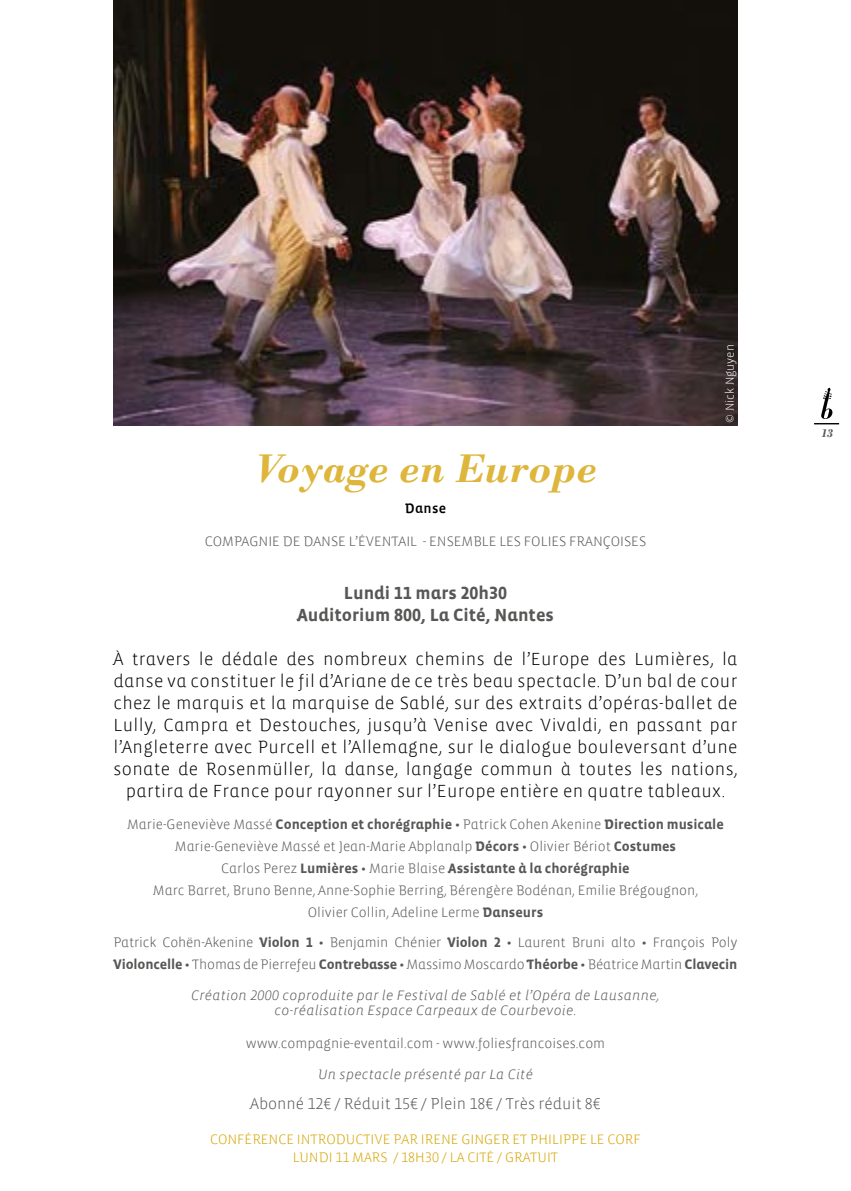
<style>
.page{position:relative;width:851px;height:1191px;background:#fff}
.page>*{position:absolute;margin:0;border:0;box-sizing:border-box;transform-origin:0 0}
.t1{font:italic 700 42px "Bodoni";color:#deb63c}
.t2{font:300 18px/22px "Vista Sans Alt";letter-spacing:.02em;color:#000;text-align:center}
.t3{font:700 18px/22px "Vista Sans Alt";color:#575756;text-align:center}
.t4{font:300 16px "Vista Sans Alt";color:#575756}
.t5{font:300 14px/22px "Vista Sans Alt";color:#575756;text-align:center}
.t6{font:14px/15.4px "Vista Sans Alt Light Ita";letter-spacing:.02em;color:#575756;text-align:center}
.t7{font:300 14px/18px "Vista Sans Alt";color:#d4a500;text-align:center}
.t8{font:14px "Vista Sans Alt Med";letter-spacing:.02em;color:#000}
.t9{font:300 12px "Vista Sans Alt";color:#fff}
.t10{font:italic 700 12px "Bodoni";color:#575756}
.s1{font-weight:700}
.s2{font-family:"Vista Sans Alt Med";font-weight:400}
</style>
<div class="page">
<img style="left:113px;top:0;width:624px;height:425px">
<svg style="left:814px;top:388px;width:24px;height:36px"></svg>
<p class="t9" style="left:723px;top:422px;width:80px;rotate:-90deg">© Nick Nguyen</p>
<h1 class="t1" style="left:254px;top:443px;width:344px">Voyage en Europe</h1>
<p class="t8" style="left:405px;top:501px;width:43px">Danse</p>
<p class="t5" style="left:205px;top:530px;width:442px">COMPAGNIE DE DANSE L’ÉVENTAIL - ENSEMBLE LES FOLIES FRANÇOISES</p>
<p class="t3" style="left:297px;top:582px;width:258px">Lundi 11 mars 20h30<br>Auditorium 800, La Cité, Nantes</p>
<p class="t2" style="left:113px;top:648px;width:625px">À travers le dédale des nombreux chemins de l’Europe des Lumières, la danse va constituer le fil d’Ariane de ce très beau spectacle. D’un bal de cour chez le marquis et la marquise de Sablé, sur des extraits d’opéras-ballet de Lully, Campra et Destouches, jusqu’à Venise avec Vivaldi, en passant par l’Angleterre avec Purcell et l’Allemagne, sur le dialogue bouleversant d’une sonate de Rosenmüller, la danse, langage commun à toutes les nations, partira de France pour rayonner sur l’Europe entière en quatre tableaux.</p>
<p class="t5" style="left:127px;top:813px;width:598px">Marie-Geneviève Massé <span class="s1">Conception et chorégraphie</span> <span class="s2">•</span> Patrick Cohen Akenine <span class="s1">Direction musicale </span>Marie-Geneviève Massé et Jean-Marie Abplanalp <span class="s1">Décors</span> <span class="s2">•</span> Olivier Bériot <span class="s1">Costumes<br></span>Carlos Perez <span class="s1">Lumières</span> <span class="s2">•</span> Marie Blaise <span class="s1">Assistante à la chorégraphie<br></span>Marc Barret, Bruno Benne, Anne-Sophie Berring, Bérengère Bodénan, Emilie Brégougnon,<br>Olivier Collin, Adeline Lerme <span class="s1">Danseurs</span></p>
<p class="t5" style="left:113px;top:931px;width:625px;text-align:left">Patrick Cohën-Akenine <span class="s1">Violon 1</span> <span class="s2">•</span> Benjamin Chénier <span class="s1">Violon 2</span> <span class="s2">•</span> Laurent Bruni alto <span class="s2">•</span> François Poly<br><span class="s1">Violoncelle</span> <span class="s2">•</span> Thomas de Pierrefeu <span class="s1">Contrebasse</span> <span class="s2">•</span> Massimo Moscardo <span class="s1">Théorbe</span> <span class="s2">•</span> Béatrice Martin <span class="s1">Clavecin</span></p>
<p class="t6" style="left:191px;top:987px;width:470px">Création 2000 coproduite par le Festival de Sablé et l’Opéra de Lausanne, co-réalisation Espace Carpeaux de Courbevoie.</p>
<p class="t5" style="left:246px;top:1032px;width:361px">www.compagnie-eventail.com - www.foliesfrancoises.com</p>
<p class="t6" style="left:318px;top:1066px;width:216px">Un spectacle présenté par La Cité</p>
<p class="t4" style="left:250px;top:1095px;width:352px">Abonné 12€ / Réduit 15€ / Plein 18€ / Très réduit 8€</p>
<p class="t7" style="left:210px;top:1130px;width:432px">CONFÉRENCE INTRODUCTIVE PAR IRENE GINGER ET PHILIPPE LE CORF<br>LUNDI 11 MARS / 18H30 / LA CITÉ / GRATUIT</p>
<p class="t10" style="left:820px;top:426px;width:13px">13</p>
</div>
